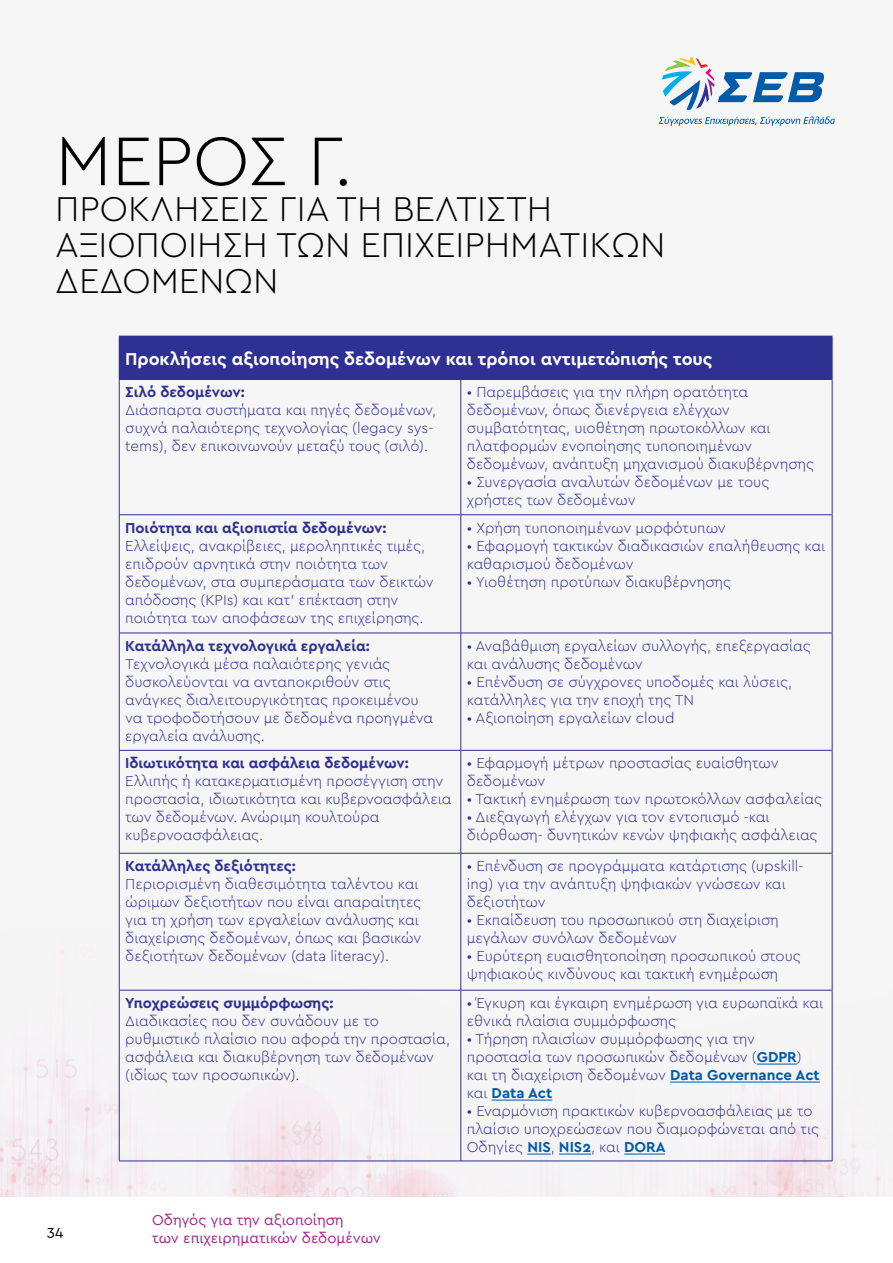
<style>
.page{position:relative;width:893px;height:1263px;background:#f6f6f6}
.page>*{position:absolute;margin:0;border:0;box-sizing:border-box;transform-origin:0 0}
.t1{font:300 72px "Cera GR";color:#000}
.t2{font:300 36px/36px "Cera GR";color:#000}
.t3{font:700 18px "Cera GR";color:#fff}
.t4{font:300 15px/18px "Cera GR";color:#2e3092}
.t5{font:700 15px "Cera GR";color:#2e3092}
.t6{font:15px/18px "Cera GR";color:#a3238f}
.t7{font:15px "Cera GR";color:#000}
.s1{font-weight:700;color:#005baa}
</style>
<div class="page">
<img style="left:0;top:927px;width:881px;height:270px">
<div style="left:0;top:1197px;width:893px;height:66px;background:#fff"></div>
<svg style="left:659px;top:116px;width:176px;height:10px"></svg>
<svg style="left:662px;top:57px;width:162px;height:53px"></svg>
<div style="left:119px;top:336px;width:713px;height:43px;background:#2e3092"></div>
<hr style="left:832px;top:336px;width:1px;height:43px;background:#2e3092">
<hr style="left:119px;top:379px;width:342px;height:1px;background:#2e3092">
<hr style="left:119px;top:379px;width:1px;height:136px;background:#2e3092">
<hr style="left:461px;top:379px;width:371px;height:1px;background:#2e3092">
<hr style="left:461px;top:379px;width:1px;height:136px;background:#2e3092">
<hr style="left:832px;top:379px;width:1px;height:136px;background:#2e3092">
<hr style="left:119px;top:514px;width:342px;height:1px;background:#2e3092">
<hr style="left:119px;top:515px;width:1px;height:118px;background:#2e3092">
<hr style="left:461px;top:514px;width:371px;height:1px;background:#2e3092">
<hr style="left:461px;top:515px;width:1px;height:118px;background:#2e3092">
<hr style="left:832px;top:515px;width:1px;height:118px;background:#2e3092">
<hr style="left:119px;top:633px;width:342px;height:1px;background:#2e3092">
<hr style="left:119px;top:633px;width:1px;height:117px;background:#2e3092">
<hr style="left:461px;top:633px;width:371px;height:1px;background:#2e3092">
<hr style="left:461px;top:633px;width:1px;height:117px;background:#2e3092">
<hr style="left:832px;top:633px;width:1px;height:117px;background:#2e3092">
<hr style="left:119px;top:750px;width:342px;height:1px;background:#2e3092">
<hr style="left:119px;top:750px;width:1px;height:103px;background:#2e3092">
<hr style="left:461px;top:750px;width:371px;height:1px;background:#2e3092">
<hr style="left:461px;top:750px;width:1px;height:103px;background:#2e3092">
<hr style="left:832px;top:750px;width:1px;height:103px;background:#2e3092">
<hr style="left:119px;top:853px;width:342px;height:1px;background:#2e3092">
<hr style="left:119px;top:853px;width:1px;height:137px;background:#2e3092">
<hr style="left:461px;top:853px;width:371px;height:1px;background:#2e3092">
<hr style="left:461px;top:853px;width:1px;height:137px;background:#2e3092">
<hr style="left:832px;top:853px;width:1px;height:137px;background:#2e3092">
<hr style="left:119px;top:990px;width:342px;height:1px;background:#2e3092">
<hr style="left:119px;top:990px;width:1px;height:171px;background:#2e3092">
<hr style="left:461px;top:990px;width:371px;height:1px;background:#2e3092">
<hr style="left:461px;top:990px;width:1px;height:171px;background:#2e3092">
<hr style="left:832px;top:990px;width:1px;height:171px;background:#2e3092">
<hr style="left:119px;top:1161px;width:342px;height:1px;background:#2e3092">
<hr style="left:461px;top:1161px;width:371px;height:1px;background:#2e3092">
<hr style="left:757px;top:1064px;width:40px;height:1px;background:#005baa">
<hr style="left:670px;top:1082px;width:150px;height:1px;background:#005baa">
<hr style="left:492px;top:1100px;width:60px;height:1px;background:#005baa">
<svg style="left:527px;top:1154px;width:24px;height:1px"></svg>
<hr style="left:559px;top:1154px;width:32px;height:1px;background:#005baa">
<hr style="left:624px;top:1154px;width:41px;height:1px;background:#005baa">
<h1 class="t1" style="left:55px;top:120px;width:299px">ΜΕΡΟΣ Γ.</h1>
<h2 class="t2" style="left:55px;top:191px;width:612px">ΠΡΟΚΛΗΣΕΙΣ ΓΙΑ ΤΗ ΒΕΛΤΙΣΤΗ<br>ΑΞΙΟΠΟΙΗΣΗ ΤΩΝ ΕΠΙΧΕΙΡΗΜΑΤΙΚΩΝ<br>ΔΕΔΟΜΕΝΩΝ</h2>
<p class="t3" style="left:125px;top:349px;width:589px">Προκλήσεις αξιοποίησης δεδομένων και τρόποι αντιμετώπισής τους</p>
<p class="t5" style="left:125px;top:384px;width:121px">Σιλό δεδομένων:</p>
<p class="t4" style="left:125px;top:401px;width:312px">Διάσπαρτα συστήματα και πηγές δεδομένων, συχνά παλαιότερης τεχνολογίας (legacy sys&shy;tems), δεν επικοινωνούν μεταξύ τους (σιλό).</p>
<p class="t4" style="left:467px;top:383px;width:349px">• Παρεμβάσεις για την πλήρη ορατότητα δεδομένων, όπως διενέργεια ελέγχων συμβατότητας, υιοθέτηση πρωτοκόλλων και πλατφορμών ενοποίησης τυποποιημένων δεδομένων, ανάπτυξη μηχανισμού διακυβέρνησης</p>
<p class="t4" style="left:467px;top:473px;width:304px">• Συνεργασία αναλυτών δεδομένων με τους χρήστες των δεδομένων</p>
<p class="t7" style="left:47px;top:1222px;width:17px">34</p>
<p class="t5" style="left:125px;top:519px;width:263px">Ποιότητα και αξιοπιστία δεδομένων:</p>
<p class="t4" style="left:125px;top:537px;width:310px">Ελλείψεις, ανακρίβειες, μεροληπτικές τιμές, επιδρούν αρνητικά στην ποιότητα των δεδομένων, στα συμπεράσματα των δεικτών απόδοσης (KPIs) και κατ’ επέκταση στην ποιότητα των αποφάσεων της επιχείρησης.</p>
<p class="t5" style="left:125px;top:637px;width:246px">Κατάλληλα τεχνολογικά εργαλεία:</p>
<p class="t4" style="left:125px;top:655px;width:309px">Τεχνολογικά μέσα παλαιότερης γενιάς δυσκολεύονται να ανταποκριθούν στις ανάγκες διαλειτουργικότητας προκειμένου να τροφοδοτήσουν με δεδομένα προηγμένα εργαλεία ανάλυσης.</p>
<p class="t5" style="left:125px;top:755px;width:285px">Ιδιωτικότητα και ασφάλεια δεδομένων:</p>
<p class="t4" style="left:125px;top:772px;width:328px">Ελλιπής ή κατακερματισμένη προσέγγιση στην προστασία, ιδιωτικότητα και κυβερνοασφάλεια των δεδομένων. Ανώριμη κουλτούρα κυβερνοασφάλειας.</p>
<p class="t5" style="left:125px;top:858px;width:172px">Κατάλληλες δεξιότητες:</p>
<p class="t4" style="left:125px;top:875px;width:297px">Περιορισμένη διαθεσιμότητα ταλέντου και ώριμων δεξιοτήτων που είναι απαραίτητες για τη χρήση των εργαλείων ανάλυσης και διαχείρισης δεδομένων, όπως και βασικών δεξιοτήτων δεδομένων (data literacy).</p>
<p class="t5" style="left:125px;top:995px;width:210px">Υποχρεώσεις συμμόρφωσης:</p>
<p class="t4" style="left:125px;top:1012px;width:327px">Διαδικασίες που δεν συνάδουν με το ρυθμιστικό πλαίσιο που αφορά την προστασία, ασφάλεια και διακυβέρνηση των δεδομένων (ιδίως των προσωπικών).</p>
<p class="t4" style="left:467px;top:519px;width:260px">• Χρήση τυποποιημένων μορφότυπων</p>
<p class="t4" style="left:467px;top:537px;width:360px">• Εφαρμογή τακτικών διαδικασιών επαλήθευσης και καθαρισμού δεδομένων</p>
<p class="t4" style="left:467px;top:573px;width:266px">• Υιοθέτηση προτύπων διακυβέρνησης</p>
<p class="t4" style="left:467px;top:637px;width:345px">• Αναβάθμιση εργαλείων συλλογής, επεξεργασίας και ανάλυσης δεδομένων</p>
<p class="t4" style="left:467px;top:673px;width:327px">• Επένδυση σε σύγχρονες υποδομές και λύσεις, κατάλληλες για την εποχή της ΤΝ</p>
<p class="t4" style="left:467px;top:709px;width:209px">• Αξιοποίηση εργαλείων cloud</p>
<p class="t4" style="left:467px;top:754px;width:313px">• Εφαρμογή μέτρων προστασίας ευαίσθητων δεδομένων</p>
<p class="t4" style="left:467px;top:790px;width:357px">• Τακτική ενημέρωση των πρωτοκόλλων ασφαλείας</p>
<p class="t4" style="left:467px;top:808px;width:352px">• Διεξαγωγή ελέγχων για τον εντοπισμό -και διόρθωση- δυνητικών κενών ψηφιακής ασφάλειας</p>
<p class="t4" style="left:467px;top:857px;width:338px">• Επένδυση σε προγράμματα κατάρτισης (upskill&shy;ing) για την ανάπτυξη ψηφιακών γνώσεων και δεξιοτήτων</p>
<p class="t4" style="left:467px;top:911px;width:313px">• Εκπαίδευση του προσωπικού στη διαχείριση μεγάλων συνόλων δεδομένων</p>
<p class="t4" style="left:467px;top:947px;width:335px">• Ευρύτερη ευαισθητοποίηση προσωπικού στους ψηφιακούς κινδύνους και τακτική ενημέρωση</p>
<p class="t4" style="left:467px;top:994px;width:358px">• Έγκυρη και έγκαιρη ενημέρωση για ευρωπαϊκά και εθνικά πλαίσια συμμόρφωσης</p>
<p class="t4" style="left:467px;top:1030px;width:355px">• Τήρηση πλαισίων συμμόρφωσης για την προστασία των προσωπικών δεδομένων (<span class="s1">GDPR</span>) και τη διαχείριση δεδομένων <span class="s1">Data Governance Act </span>και <span class="s1">Data Act</span></p>
<p class="t4" style="left:467px;top:1102px;width:354px">• Εναρμόνιση πρακτικών κυβερνοασφάλειας με το πλαίσιο υποχρεώσεων που διαμορφώνεται από τις<br>Οδηγίες <span class="s1">NIS</span>, <span class="s1">NIS2</span>, και <span class="s1">DORA</span></p>
<p class="t6" style="left:152px;top:1211px;width:230px">Οδηγός για την αξιοποίηση<br>των επιχειρηματικών δεδομένων</p>
</div>
